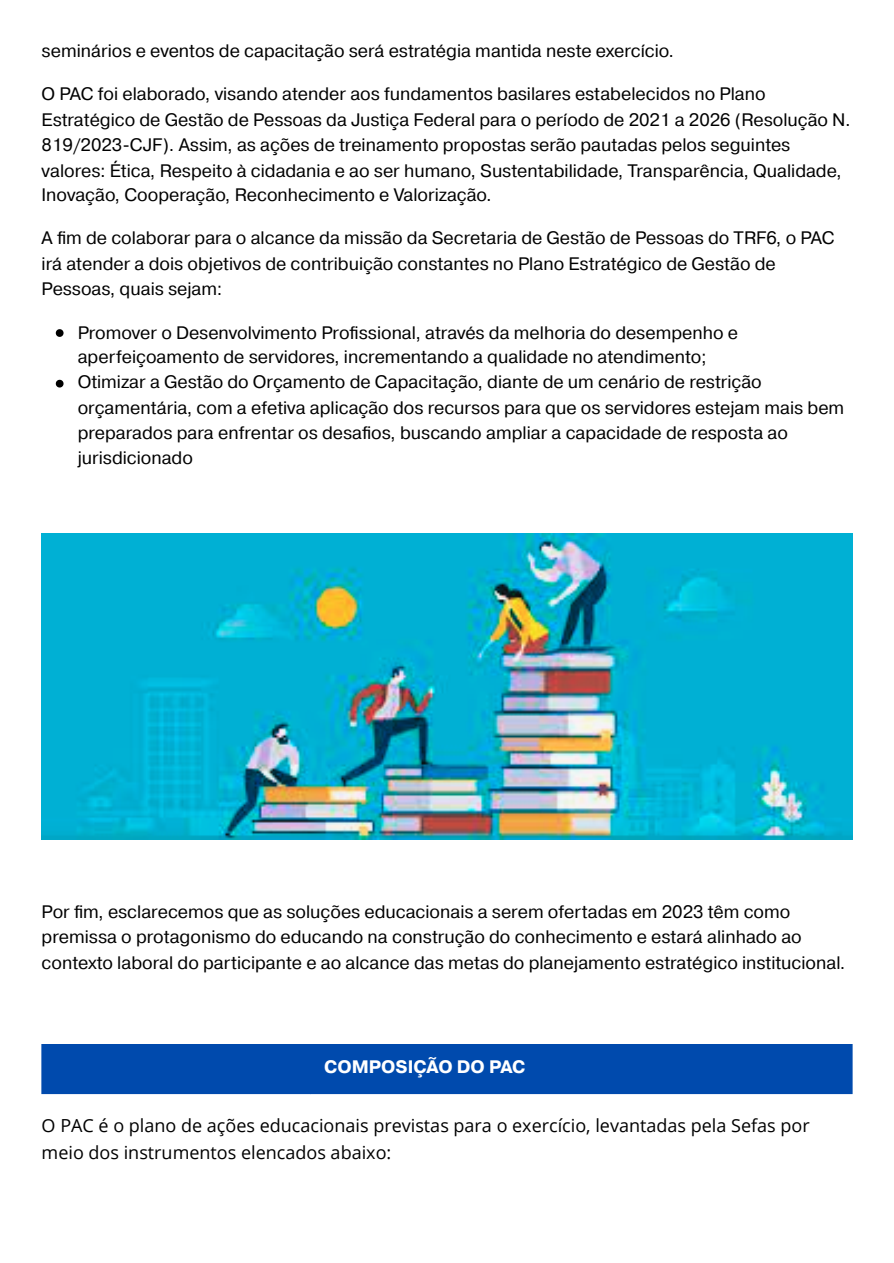
<style>
.page{position:relative;width:894px;height:1263px;background:#fff}
.page>*{position:absolute;margin:0;border:0;box-sizing:border-box;transform-origin:0 0}
.t1{font:18px/25.3px "Pragmatica";color:#000}
.t2{font:18px/27px "Open Sans";color:#000}
.t3{font:700 18px "Pragmatica";color:#fff}
</style>
<div class="page">
<svg style="left:56px;top:329px;width:7px;height:8px"></svg>
<svg style="left:56px;top:380px;width:7px;height:7px"></svg>
<img style="left:42px;top:533px;width:810px;height:306px">
<div style="left:42px;top:1044px;width:810px;height:50px;background:#004aad"></div>
<p class="t1" style="left:42px;top:39px;width:633px">seminários e eventos de capacitação será estratégia mantida neste exercício.</p>
<p class="t1" style="left:42px;top:82px;width:810px">O PAC foi elaborado, visando atender aos fundamentos basilares estabelecidos no Plano Estratégico de Gestão de Pessoas da Justiça Federal para o período de 2021 a 2026 (Resolução N.<br>819/2023-CJF). Assim, as ações de treinamento propostas serão pautadas pelos seguintes valores: Ética, Respeito à cidadania e ao ser humano, Sustentabilidade, Transparência, Qualidade, Inovação, Cooperação, Reconhecimento e Valorização.</p>
<p class="t1" style="left:42px;top:226px;width:794px">A fi m de colaborar para o alcance da missão da Secretaria de Gestão de Pessoas do TRF6, o PAC irá atender a dois objetivos de contribuição constantes no Plano Estratégico de Gestão de<br>Pessoas, quais sejam:</p>
<p class="t1" style="left:78px;top:321px;width:661px;line-height:24.8px">Promover o Desenvolvimento Profissional, através da melhoria do desempenho e aperfeiçoamento de servidores, incrementando a qualidade no atendimento;</p>
<p class="t1" style="left:78px;top:370px;width:768px">Otimizar a Gestão do Orçamento de Capacitação, diante de um cenário de restrição orçamentária, com a efetiva aplicação dos recursos para que os servidores estejam mais bem preparados para enfrentar os desafios, buscando ampliar a capacidade de resposta ao jurisdicionado</p>
<p class="t1" style="left:42px;top:900px;width:805px">Por fi m, esclarecemos que as soluções educacionais a serem ofertadas em 2023 têm como premissa o protagonismo do educando na construção do conhecimento e estará alinhado ao contexto laboral do participante e ao alcance das metas do planejamento estratégico institucional.</p>
<p class="t3" style="left:324px;top:1055px;width:202px">COMPOSIÇÃO DO PAC</p>
<p class="t2" style="left:42px;top:1111px;width:769px">O PAC é o plano de ações educacionais previstas para o exercício, levantadas pela Sefas por meio dos instrumentos elencados abaixo:</p>
</div>
